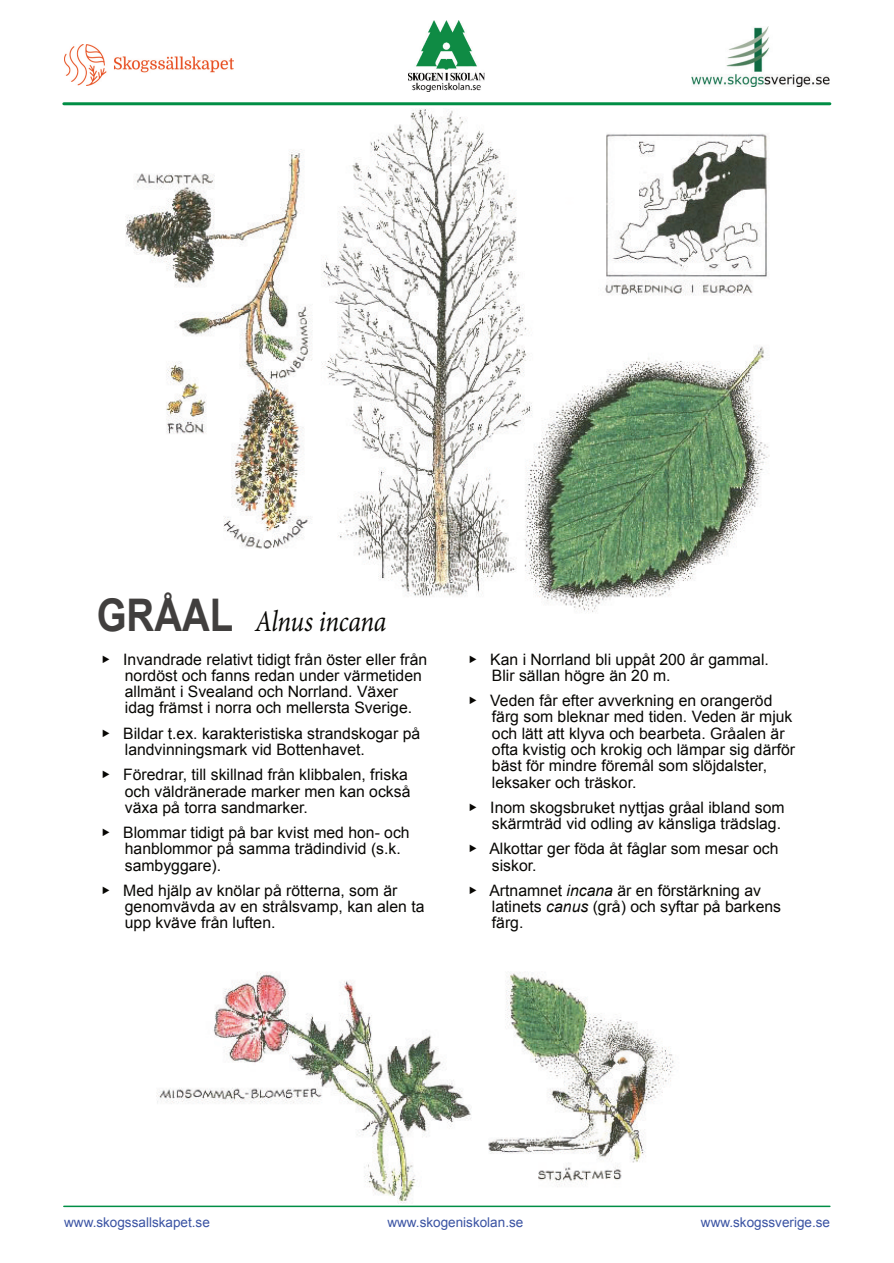
<style>
.page{position:relative;width:894px;height:1263px;background:#fff}
.page>*{position:absolute;margin:0;border:0;box-sizing:border-box;transform-origin:0 0}
.t1{font:700 45px "Arial";color:#413f3e;scale:.85 1}
.t2{font:italic 30px "Minion Pro";letter-spacing:-.015em;color:#080704;scale:.85 1}
.t3{font:15.75px/16.2px "Arial";color:#080704}
.t4{font:13.5px "Arial";color:#3a53a3}
.s1{font-family:"MS UI Gothic"}
.s2{font-style:italic}
</style>
<div class="page">
<img style="left:99px;top:972px;width:730px;height:236px">
<img style="left:117px;top:102px;width:715px;height:510px">
<hr style="left:64px;top:102px;width:765px;height:3px;background:#008e45">
<hr style="left:64px;top:1206px;width:765px;height:1px;background:#008e45">
<img style="left:65px;top:45px;width:168px;height:41px">
<img style="left:409px;top:21px;width:75px;height:70px">
<img style="left:691px;top:27px;width:137px;height:60px">
<h1 class="t1" style="left:97px;top:599px;width:162px">GRÅAL</h1>
<h2 class="t2" style="left:255px;top:609px;width:156px">Alnus incana</h2>
<p class="t3" style="left:125px;top:652px;width:304px;text-indent:-23px"><span class="s1">▶</span> Invandrade relativt tidigt från öster eller från nordöst och fanns redan under värmetiden allmänt i Svealand och Norrland. Växer idag främst i norra och mellersta Sverige.</p>
<p class="t3" style="left:125px;top:726px;width:297px;text-indent:-23px"><span class="s1">▶</span> Bildar t.ex. karakteristiska strandskogar på landvinningsmark vid Bottenhavet.</p>
<p class="t3" style="left:125px;top:768px;width:287px;text-indent:-23px"><span class="s1">▶</span> Föredrar, till skillnad från klibbalen, friska och väldränerade marker men kan också växa på torra sandmarker.</p>
<p class="t3" style="left:125px;top:826px;width:286px;text-indent:-23px"><span class="s1">▶</span> Blommar tidigt på bar kvist med hon- och hanblommor på samma trädindivid (s.k. sambyggare).</p>
<p class="t3" style="left:125px;top:884px;width:301px;text-indent:-23px"><span class="s1">▶</span> Med hjälp av knölar på rötterna, som är genomvävda av en strålsvamp, kan alen ta upp kväve från luften.</p>
<p class="t3" style="left:491px;top:652px;width:278px;text-indent:-23px"><span class="s1">▶</span> Kan i Norrland bli uppåt 200 år gammal.<br>Blir sällan högre än 20 m.</p>
<p class="t3" style="left:491px;top:694px;width:304px;text-indent:-23px"><span class="s1">▶</span> Veden får efter avverkning en orangeröd färg som bleknar med tiden. Veden är mjuk och lätt att klyva och bearbeta. Gråalen är ofta kvistig och krokig och lämpar sig därför bäst för mindre föremål som slöjdalster, leksaker och träskor.</p>
<p class="t3" style="left:469px;top:801px;width:317px;text-align:right"><span class="s1">▶</span> Inom skogsbruket nyttjas gråal ibland som skärmträd vid odling av känsliga trädslag.</p>
<p class="t3" style="left:491px;top:842px;width:288px;text-indent:-23px"><span class="s1">▶</span> Alkottar ger föda åt fåglar som mesar och siskor.</p>
<p class="t3" style="left:491px;top:884px;width:290px;text-indent:-23px"><span class="s1">▶</span> Artnamnet <span class="s2">incana</span> är en förstärkning av latinets <span class="s2">canus</span> (grå) och syftar på barkens färg.</p>
<p class="t4" style="left:64px;top:1217px;width:147px">www.skogssallskapet.se</p>
<p class="t4" style="left:387px;top:1217px;width:137px">www.skogeniskolan.se</p>
<p class="t4" style="left:700px;top:1217px;width:131px">www.skogssverige.se</p>
</div>
